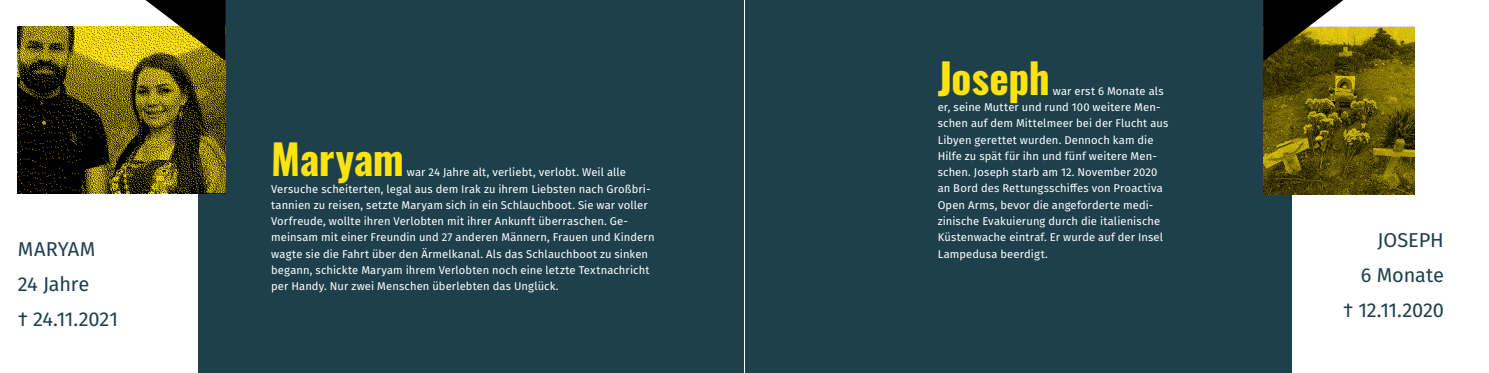
<style>
.page{position:relative;width:1489px;height:373px;background:#fff}
.page>*{position:absolute;margin:0;border:0;box-sizing:border-box;transform-origin:0 0}
.t1{font:700 41.25px "Oswald";letter-spacing:-.01em;color:#ffe30f}
.t2{font:20px/35px "Fira Sans";letter-spacing:-.005em;color:#1d404c;text-align:right}
.t3{font:11.25px/16.2px "Fira Sans";letter-spacing:.01em;color:#fff}
</style>
<div class="page">
<div style="left:198px;top:0;width:1093px;height:372px;background:#1d404c"></div>
<img style="left:18px;top:27px;width:208px;height:166px">
<img style="left:1263px;top:27px;width:151px;height:167px">
<svg style="left:145px;top:0;width:81px;height:61px;background:#675e1c"></svg>
<svg style="left:1263px;top:0;width:80px;height:61px;background:#47411a"></svg>
<hr style="left:744px;top:0;width:1px;height:372px;background:#fff">
<h2 class="t2" style="left:18px;top:230px;width:102px;text-align:left">MARYAM<br>24 Jahre<br>† 24.11.2021</h2>
<h1 class="t1" style="left:271px;top:122px;width:134px">Maryam</h1>
<p class="t3" style="left:271px;top:164px;width:385px;text-indent:136px">war 24 Jahre alt, verliebt, verlobt. Weil alle Versuche scheiterten, legal aus dem Irak zu ihrem Liebsten nach Großbri&shy;tannien zu reisen, setzte Maryam sich in ein Schlauchboot. Sie war voller Vorfreude, wollte ihren Verlobten mit ihrer Ankunft überraschen. Ge&shy;meinsam mit einer Freundin und 27 anderen Männern, Frauen und Kindern wagte sie die Fahrt über den Ärmelkanal. Als das Schlauchboot zu sinken begann, schickte Maryam ihrem Verlobten noch eine letzte Textnachricht per Handy. Nur zwei Menschen überlebten das Unglück.</p>
<h1 class="t1" style="left:937px;top:41px;width:113px">Joseph</h1>
<p class="t3" style="left:937px;top:82px;width:232px;text-indent:115px">war erst 6 Monate als er, seine Mutter und rund 100 weitere Men&shy;schen auf dem Mittelmeer bei der Flucht aus Libyen gerettet wurden. Dennoch kam die Hilfe zu spät für ihn und fünf weitere Men&shy;schen. Joseph starb am 12. November 2020 an Bord des Rettungsschiffes von Proactiva Open Arms, bevor die angeforderte medi&shy;zinische Evakuierung durch die italienische Küstenwache eintraf. Er wurde auf der Insel Lampedusa beerdigt.</p>
<h2 class="t2" style="left:1342px;top:221px;width:102px">JOSEPH<br>6 Monate<br>† 12.11.2020</h2>
</div>
